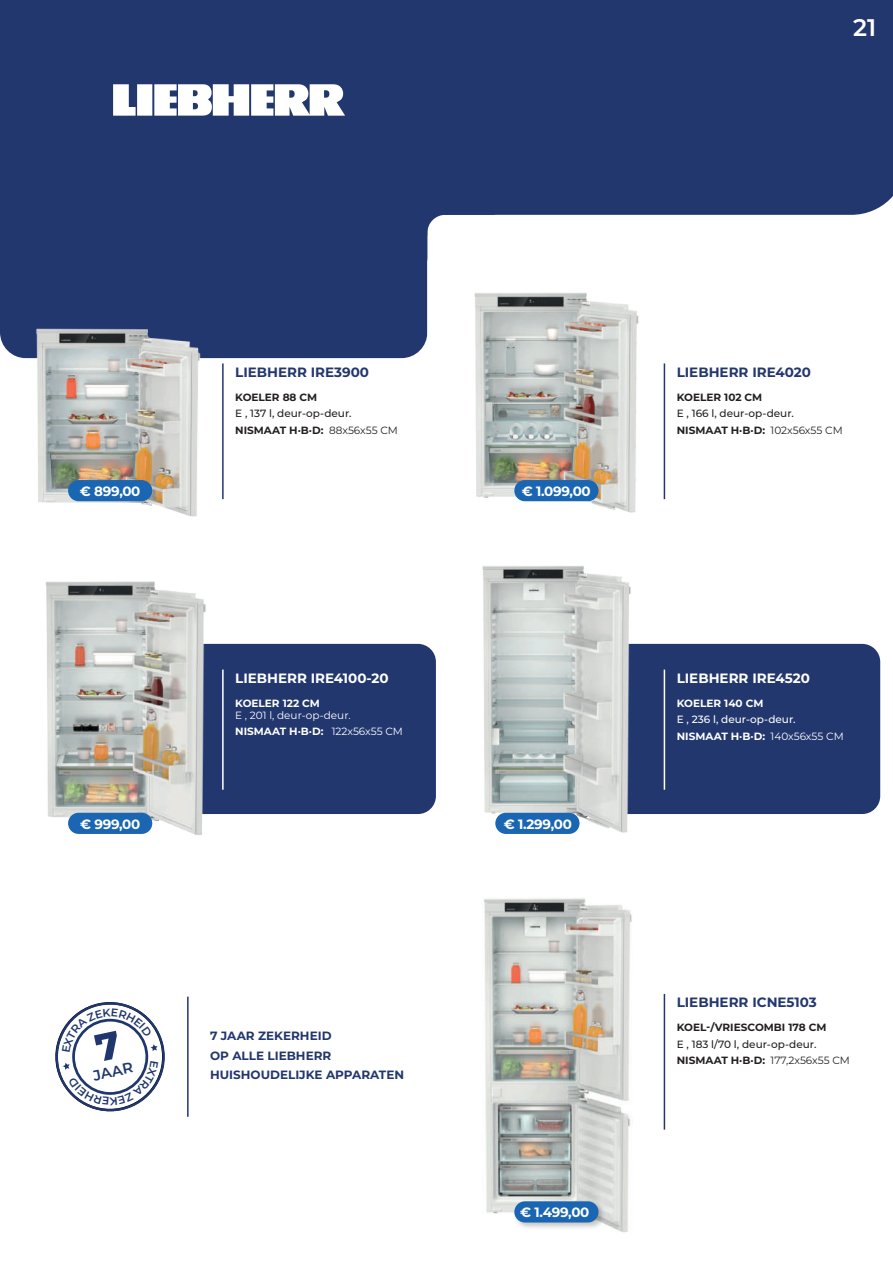
<style>
.page{position:relative;width:893px;height:1263px;background:#fff}
.page>*{position:absolute;margin:0;border:0;box-sizing:border-box;transform-origin:0 0}
.t1{font:600 24px "Montserrat";color:#fff}
.t2{font:600 14.7px "Montserrat";color:#1f376d}
.t3{font:700 13.5px "Montserrat";color:#fff}
.t4{font:700 13.5px "Montserrat";color:#23376f}
.t5{font:700 12px/19px "Montserrat";color:#23376f}
.t6{font:500 10.5px/16.5px "Montserrat";color:#231f20}
.t7{font:500 10.5px/16.5px "Montserrat";color:#fff}
.t8{font:10.5px/16.5px "Montserrat";color:#fff}
.t9{font:700 10.5px "Montserrat";color:#231f20}
.t10{font:700 10.5px "Montserrat";color:#fff}
.s1{font-weight:700}
.s2{font-weight:400}
</style>
<div class="page">
<div style="left:0;top:113px;width:427px;height:245px;background:#23376f;border-radius:26px"></div>
<div style="left:0;top:0;width:893px;height:215px;background:#23376f"></div>
<div style="left:580px;top:644px;width:300px;height:170px;background:#23376f;border-radius:18px"></div>
<div style="left:136px;top:644px;width:300px;height:170px;background:#23376f;border-radius:18px"></div>
<img style="left:45px;top:581px;width:162px;height:254px">
<div style="left:68px;top:813px;width:84px;height:21px;background:#1a66b2;border-radius:11px"></div>
<hr style="left:222px;top:669px;width:2px;height:121px;background:#fff">
<hr style="left:664px;top:669px;width:1px;height:121px;background:#fff">
<img style="left:484px;top:898px;width:148px;height:335px">
<div style="left:513px;top:1199px;width:93px;height:31px;background:#231f20;opacity:.25"></div>
<div style="left:514px;top:1201px;width:84px;height:21px;background:#1a66b2;border-radius:11px"></div>
<img style="left:474px;top:293px;width:165px;height:220px">
<div style="left:514px;top:480px;width:84px;height:21px;background:#1a66b2;border-radius:11px"></div>
<hr style="left:664px;top:994px;width:1px;height:135px;background:#23376f">
<hr style="left:664px;top:363px;width:1px;height:136px;background:#23376f">
<hr style="left:222px;top:363px;width:2px;height:136px;background:#23376f">
<hr style="left:187px;top:997px;width:2px;height:120px;background:#23376f">
<svg style="left:113px;top:84px;width:232px;height:32px"></svg>
<img style="left:28px;top:328px;width:180px;height:189px">
<img style="left:482px;top:566px;width:149px;height:268px">
<div style="left:495px;top:813px;width:84px;height:21px;background:#1a66b2;border-radius:11px"></div>
<div style="left:68px;top:480px;width:84px;height:21px;background:#1a66b2;border-radius:11px"></div>
<svg style="left:55px;top:1002px;width:110px;height:110px"></svg>
<h1 class="t1" style="left:853px;top:10px;width:25px">21</h1>
<p class="t3" style="left:80px;top:481px;width:62px">€ 899,00</p>
<p class="t3" style="left:80px;top:814px;width:62px">€ 999,00</p>
<p class="t4" style="left:235px;top:362px;width:135px">LIEBHERR IRE3900</p>
<p class="t9" style="left:235px;top:389px;width:84px">KOELER 88 CM</p>
<p class="t6" style="left:235px;top:405px;width:164px">E , 137 l, deur-op-deur.<br><span class="s1">NISMAAT H·B·D:</span> <span class="s2">88x56x55 CM</span></p>
<p class="t3" style="left:235px;top:668px;width:155px">LIEBHERR IRE4100-20</p>
<p class="t10" style="left:235px;top:695px;width:86px">KOELER 122 CM</p>
<p class="t8" style="left:235px;top:706px;width:169px">E , 201 l, deur-op-deur.<br><span class="s1">NISMAAT H·B·D:</span> 122x56x55 CM</p>
<h2 class="t2" style="left:91px;top:1065px;width:42px;rotate:-12deg">JAAR</h2>
<p class="t5" style="left:210px;top:1026px;width:196px">7 JAAR ZEKERHEID<br>OP ALLE LIEBHERR<br>HUISHOUDELIJKE APPARATEN</p>
<p class="t3" style="left:522px;top:481px;width:70px">€ 1.099,00</p>
<p class="t3" style="left:504px;top:814px;width:70px">€ 1.299,00</p>
<p class="t3" style="left:520px;top:1202px;width:71px">€ 1.499,00</p>
<p class="t4" style="left:677px;top:362px;width:136px">LIEBHERR IRE4020</p>
<p class="t9" style="left:677px;top:389px;width:87px">KOELER 102 CM</p>
<p class="t6" style="left:677px;top:405px;width:168px">E , 166 l, deur-op-deur.<br><span class="s1">NISMAAT H·B·D:</span> <span class="s2">102x56x55 CM</span></p>
<p class="t3" style="left:677px;top:668px;width:135px">LIEBHERR IRE4520</p>
<p class="t10" style="left:677px;top:695px;width:88px">KOELER 140 CM</p>
<p class="t7" style="left:677px;top:711px;width:168px">E , 236 l, deur-op-deur.<br><span class="s1">NISMAAT H·B·D:</span> <span class="s2">140x56x55 CM</span></p>
<p class="t4" style="left:677px;top:992px;width:142px">LIEBHERR ICNE5103</p>
<p class="t9" style="left:677px;top:1020px;width:151px">KOEL-/VRIESCOMBI 178 CM</p>
<p class="t6" style="left:677px;top:1035px;width:175px">E , 183 l/70 l, deur-op-deur.<br><span class="s1">NISMAAT H·B·D:</span> <span class="s2">177,2x56x55 CM</span></p>
</div>
